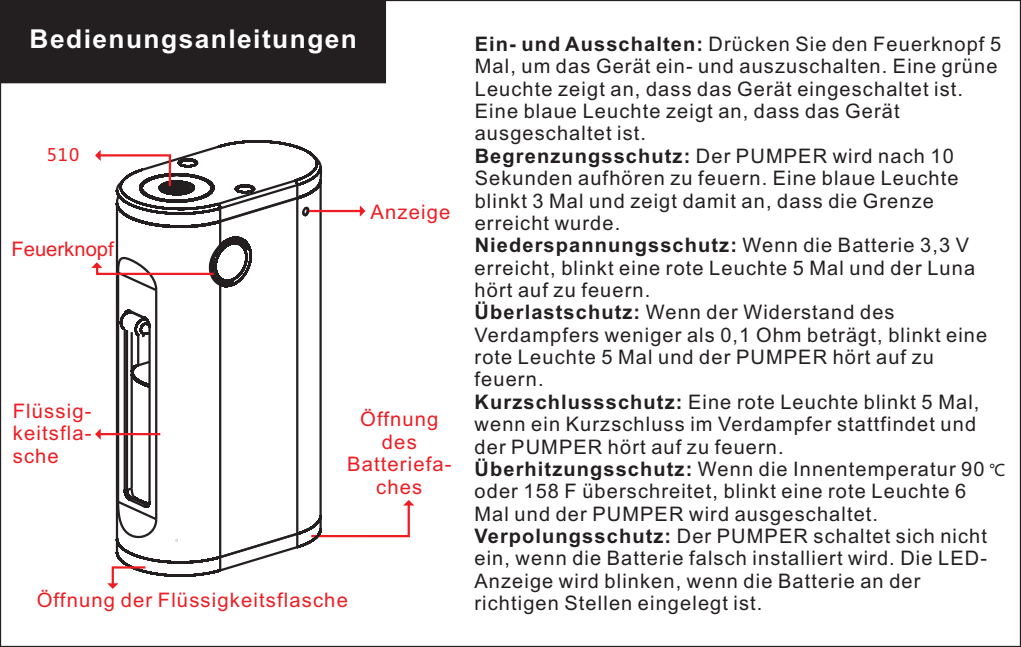
<style>
.page{position:relative;width:1021px;height:647px;background:#fff}
.page>*{position:absolute;margin:0;border:0;box-sizing:border-box;transform-origin:0 0}
.t1{font:700 26px "Arial";letter-spacing:.055em;color:#fff}
.t2{font:20px/22.4px "Arial";letter-spacing:.055em;color:#231f20}
.t3{font:20px/22.4px "Arial";letter-spacing:.055em;color:#ee1d23;text-align:center}
.t4{font:20px "Arial";color:#ee1d23}
.t5{font:17.2px "Microsoft Ya Hei";color:#ee1d23}
.s1{font-weight:700}
.s2{font-family:"Microsoft Ya Hei";font-size:16px}
</style>
<div class="page">
<div style="left:0;top:0;width:387px;height:84px;background:#231f20"></div>
<hr style="left:219px;top:285px;width:2px;height:272px;background:#231f20">
<hr style="left:155px;top:290px;width:2px;height:229px;background:#231f20">
<hr style="left:117px;top:272px;width:2px;height:229px;background:#231f20">
<hr style="left:296px;top:198px;width:2px;height:335px;background:#231f20">
<hr style="left:148px;top:327px;width:3px;height:174px;background:#231f20">
<hr style="left:124px;top:329px;width:2px;height:160px;background:#231f20">
<hr style="left:131px;top:332px;width:2px;height:156px;background:#231f20">
<hr style="left:126px;top:330px;width:2px;height:159px;background:#231f20">
<hr style="left:137px;top:335px;width:2px;height:30px;background:#231f20">
<svg style="left:128px;top:359px;width:23px;height:30px"></svg>
<svg style="left:119px;top:308px;width:32px;height:31px"></svg>
<hr style="left:319px;top:180px;width:3px;height:348px;background:#231f20">
<hr style="left:116px;top:203px;width:2px;height:349px;background:#231f20">
<hr style="left:309px;top:210px;width:53px;height:2px;background:#ee1d23">
<svg style="left:360px;top:205px;width:5px;height:11px"></svg>
<svg style="left:91px;top:140px;width:233px;height:153px"></svg>
<hr style="left:98px;top:433px;width:62px;height:2px;background:#ee1d23">
<svg style="left:95px;top:428px;width:6px;height:11px"></svg>
<svg style="left:107px;top:485px;width:307px;height:103px"></svg>
<h1 class="t1" style="left:30px;top:29px;width:329px">Bedienungsanleitungen</h1>
<p class="t5" style="left:47px;top:147px;width:34px">510</p>
<p class="t4" style="left:11px;top:241px;width:104px">Feuerknopf</p>
<p class="t3" style="left:13px;top:401px;width:80px;text-align:justify">Flüssig&shy;keitsfla&shy;sche</p>
<p class="t3" style="left:370px;top:203px;width:81px">Anzeige</p>
<p class="t3" style="left:347px;top:410px;width:106px">Öffnung des<br>Batteriefa&shy;ches</p>
<p class="t3" style="left:37px;top:590px;width:313px">Öffnung der Flüssigkeitsflasche</p>
<p class="t2" style="left:474px;top:35px;width:532px"><span class="s1">Ein- und Ausschalten:</span> Drücken Sie den Feuerknopf 5<br>Mal, um das Gerät ein- und auszuschalten. Eine grüne Leuchte zeigt an, dass das Gerät eingeschaltet ist.<br>Eine blaue Leuchte zeigt an, dass das Gerät ausgeschaltet ist.<br><span class="s1">Begrenzungsschutz:</span> Der PUMPER wird nach 10<br>Sekunden aufhören zu feuern. Eine blaue Leuchte blinkt 3 Mal und zeigt damit an, dass die Grenze erreicht wurde.<br><span class="s1">Niederspannungsschutz:</span> Wenn die Batterie 3,3 V erreicht, blinkt eine rote Leuchte 5 Mal und der Luna hört auf zu feuern.<br><span class="s1">Überlastschutz:</span> Wenn der Widerstand des Verdampfers weniger als 0,1 Ohm beträgt, blinkt eine rote Leuchte 5 Mal und der PUMPER hört auf zu feuern.<br><span class="s1">Kurzschlussschutz:</span> Eine rote Leuchte blinkt 5 Mal, wenn ein Kurzschluss im Verdampfer stattfindet und der PUMPER hört auf zu feuern.<br><span class="s1">Überhitzungsschutz:</span> Wenn die Innentemperatur 90 <span class="s2">℃ </span>oder 158 F überschreitet, blinkt eine rote Leuchte 6<br>Mal und der PUMPER wird ausgeschaltet.<br><span class="s1">Verpolungsschutz:</span> Der PUMPER schaltet sich nicht ein, wenn die Batterie falsch installiert wird. Die LED-Anzeige wird blinken, wenn die Batterie an der richtigen Stellen eingelegt ist.</p>
</div>
